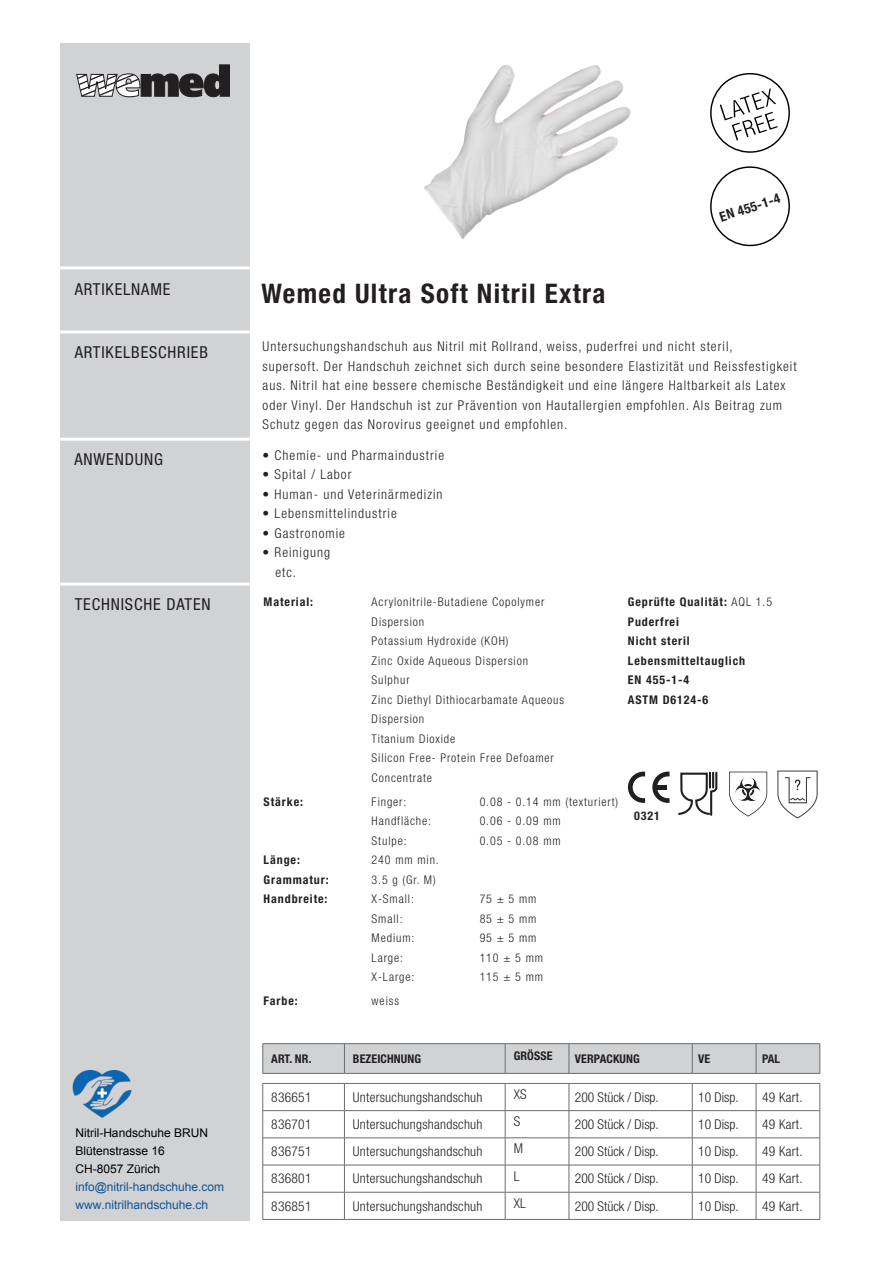
<style>
.page{position:relative;width:893px;height:1263px;background:#fff}
.page>*{position:absolute;margin:0;border:0;box-sizing:border-box;transform-origin:0 0}
.t1{font:700 condensed 27px "Helvetica Neue LT Std";letter-spacing:.05em;color:#231f20}
.t2{font:condensed 16.5px "Helvetica Neue LT Std";letter-spacing:.05em;color:#231f20}
.t3{font:300 condensed 13.5px/19.5px "Helvetica Neue LT Std";letter-spacing:.075em;color:#231f20}
.t4{font:300 condensed 13.5px "Helvetica Neue LT Std";letter-spacing:.02em;color:#231f20}
.t5{font:300 condensed 13.5px "Helvetica Neue LT Std";color:#231f20}
.t6{font:700 condensed 13.5px "Helvetica Neue LT Std";color:#231f20}
.t7{font:300 condensed 12px "Helvetica Neue LT Std";letter-spacing:.075em;color:#231f20}
.t8{font:700 condensed 12px "Helvetica Neue LT Std";letter-spacing:.075em;color:#231f20}
.t9{font:12px/18px "Arial";color:#000}
.t10{font:12px/18px "Arial";color:#105494}
.t11{font:700 condensed 12px "Helvetica Neue LT Std";letter-spacing:.01em;color:#231f20}
.s1{font-weight:300}
</style>
<div class="page">
<div style="left:60px;top:43px;width:190px;height:1177px;background:#d1d2d4"></div>
<hr style="left:50px;top:266px;width:212px;height:3px;background:#fff">
<hr style="left:50px;top:330px;width:213px;height:3px;background:#fff">
<hr style="left:50px;top:438px;width:213px;height:3px;background:#fff">
<hr style="left:51px;top:583px;width:212px;height:3px;background:#fff">
<svg style="left:678px;top:772px;width:39px;height:44px"></svg>
<svg style="left:729px;top:772px;width:38px;height:44px"></svg>
<div style="left:742px;top:777px;width:12px;height:11px;border:1px solid #fff;border-radius:50%"></div>
<div style="left:735px;top:788px;width:12px;height:12px;border:1px solid #fff;border-radius:50%"></div>
<div style="left:749px;top:788px;width:12px;height:12px;border:1px solid #fff;border-radius:50%"></div>
<svg style="left:628px;top:772px;width:42px;height:31px"></svg>
<div style="left:656px;top:785px;width:10px;height:5px;background:#231f20"></div>
<hr style="left:569px;top:1043px;width:123px;height:1px;background:#6c6d70">
<hr style="left:692px;top:1043px;width:64px;height:1px;background:#6c6d70">
<hr style="left:505px;top:1043px;width:64px;height:1px;background:#6c6d70">
<hr style="left:263px;top:1219px;width:81px;height:1px;background:#6c6d70">
<hr style="left:344px;top:1219px;width:161px;height:1px;background:#6c6d70">
<hr style="left:505px;top:1219px;width:64px;height:1px;background:#6c6d70">
<hr style="left:569px;top:1219px;width:123px;height:1px;background:#6c6d70">
<hr style="left:692px;top:1219px;width:64px;height:1px;background:#6c6d70">
<hr style="left:756px;top:1219px;width:64px;height:1px;background:#6c6d70">
<hr style="left:756px;top:1043px;width:64px;height:1px;background:#6c6d70">
<hr style="left:263px;top:1043px;width:81px;height:1px;background:#6c6d70">
<hr style="left:344px;top:1043px;width:161px;height:1px;background:#6c6d70">
<svg style="left:262px;top:1044px;width:559px;height:175px"></svg>
<hr style="left:263px;top:1073px;width:81px;height:1px;background:#6c6d70">
<hr style="left:344px;top:1073px;width:161px;height:1px;background:#6c6d70">
<svg style="left:76px;top:64px;width:154px;height:33px"></svg>
<img style="left:777px;top:770px;width:41px;height:48px">
<img style="left:424px;top:65px;width:207px;height:175px">
<svg style="left:710px;top:73px;width:80px;height:174px"></svg>
<img style="left:72px;top:1070px;width:60px;height:48px">
<p class="t2" style="left:75px;top:279px;width:97px">ARTIKELNAME</p>
<p class="t2" style="left:75px;top:343px;width:135px">ARTIKELBESCHRIEB</p>
<p class="t2" style="left:74px;top:450px;width:90px">ANWENDUNG</p>
<p class="t2" style="left:75px;top:595px;width:137px">TECHNISCHE DATEN</p>
<p class="t9" style="left:75px;top:1123px;width:134px">Nitril-Handschuhe BRUN<br>Blütenstrasse 16<br>CH-8057 Zürich</p>
<p class="t10" style="left:75px;top:1177px;width:150px">info@nitril-handschuhe.com www.nitrilhandschuhe.ch</p>
<p class="t6" style="left:718px;top:209px;width:64px;rotate:-18deg">EN 455-1-4</p>
<p class="t1" style="left:261px;top:277px;width:346px">Wemed Ultra Soft Nitril Extra</p>
<p class="t3" style="left:263px;top:337px;width:472px">Untersuchungshandschuh aus Nitril mit Rollrand, weiss, puderfrei und nicht steril,</p>
<p class="t3" style="left:263px;top:356px;width:536px">supersoft. Der Handschuh zeichnet sich durch seine besondere Elastizität und Reissfestigkeit aus. Nitril hat eine bessere chemische Beständigkeit und eine längere Haltbarkeit als Latex</p>
<p class="t3" style="left:263px;top:395px;width:521px">oder Vinyl. Der Handschuh ist zur Prävention von Hautallergien empfohlen. Als Beitrag zum<br>Schutz gegen das Norovirus geeignet und empfohlen.</p>
<p class="t3" style="left:263px;top:445px;width:183px">• Chemie- und Pharmaindustrie</p>
<p class="t3" style="left:263px;top:465px;width:90px">• Spital / Labor</p>
<p class="t3" style="left:263px;top:484px;width:182px">• Human- und Veterinärmedizin</p>
<p class="t3" style="left:263px;top:504px;width:136px">• Lebensmittelindustrie</p>
<p class="t3" style="left:263px;top:523px;width:84px">• Gastronomie</p>
<p class="t3" style="left:263px;top:543px;width:69px">• Reinigung</p>
<p class="t3" style="left:275px;top:562px;width:22px">etc.</p>
<p class="t8" style="left:264px;top:595px;width:51px">Material:</p>
<p class="t7" style="left:372px;top:595px;width:174px">Acrylonitrile-Butadiene Copolymer</p>
<p class="t7" style="left:372px;top:615px;width:54px">Dispersion</p>
<p class="t7" style="left:372px;top:634px;width:138px">Potassium Hydroxide (KOH)</p>
<p class="t7" style="left:372px;top:654px;width:158px">Zinc Oxide Aqueous Dispersion</p>
<p class="t7" style="left:372px;top:673px;width:40px">Sulphur</p>
<p class="t7" style="left:372px;top:693px;width:194px">Zinc Diethyl Dithiocarbamate Aqueous</p>
<p class="t7" style="left:372px;top:712px;width:54px">Dispersion</p>
<p class="t7" style="left:372px;top:732px;width:85px">Titanium Dioxide</p>
<p class="t7" style="left:372px;top:751px;width:184px">Silicon Free- Protein Free Defoamer</p>
<p class="t7" style="left:372px;top:771px;width:62px">Concentrate</p>
<p class="t8" style="left:264px;top:794px;width:41px">Stärke:</p>
<p class="t7" style="left:372px;top:795px;width:36px">Finger:</p>
<p class="t7" style="left:480px;top:795px;width:140px">0.08 - 0.14 mm (texturiert)</p>
<p class="t7" style="left:372px;top:814px;width:61px">Handfläche:</p>
<p class="t7" style="left:480px;top:814px;width:83px">0.06 - 0.09 mm</p>
<p class="t7" style="left:372px;top:834px;width:36px">Stulpe:</p>
<p class="t7" style="left:480px;top:834px;width:83px">0.05 - 0.08 mm</p>
<p class="t8" style="left:264px;top:853px;width:38px">Länge:</p>
<p class="t7" style="left:372px;top:853px;width:69px">240 mm min.</p>
<p class="t8" style="left:264px;top:872px;width:66px">Grammatur:</p>
<p class="t7" style="left:372px;top:873px;width:66px">3.5 g (Gr. M)</p>
<p class="t8" style="left:264px;top:892px;width:65px">Handbreite:</p>
<p class="t7" style="left:372px;top:892px;width:44px">X-Small:</p>
<p class="t7" style="left:480px;top:892px;width:58px">75 ± 5 mm</p>
<p class="t7" style="left:372px;top:912px;width:32px">Small:</p>
<p class="t7" style="left:480px;top:912px;width:58px">85 ± 5 mm</p>
<p class="t7" style="left:372px;top:931px;width:44px">Medium:</p>
<p class="t7" style="left:480px;top:931px;width:58px">95 ± 5 mm</p>
<p class="t7" style="left:372px;top:951px;width:33px">Large:</p>
<p class="t7" style="left:480px;top:951px;width:65px">110 ± 5 mm</p>
<p class="t7" style="left:372px;top:970px;width:44px">X-Large:</p>
<p class="t7" style="left:480px;top:970px;width:65px">115 ± 5 mm</p>
<p class="t8" style="left:264px;top:994px;width:36px">Farbe:</p>
<p class="t7" style="left:372px;top:994px;width:29px">weiss</p>
<p class="t8" style="left:628px;top:595px;width:146px">Geprüfte Qualität: <span class="s1">AQL 1.5</span></p>
<p class="t8" style="left:628px;top:614px;width:52px">Puderfrei</p>
<p class="t8" style="left:628px;top:634px;width:63px">Nicht steril</p>
<p class="t8" style="left:628px;top:653px;width:119px">Lebensmitteltauglich</p>
<p class="t8" style="left:628px;top:673px;width:63px">EN 455-1-4</p>
<p class="t8" style="left:628px;top:692px;width:82px">ASTM D6124-6</p>
<p class="t8" style="left:634px;top:808px;width:27px">0321</p>
<p class="t8" style="left:271px;top:1051px;width:42px">ART. NR.</p>
<p class="t11" style="left:353px;top:1051px;width:70px">BEZEICHNUNG</p>
<p class="t8" style="left:514px;top:1048px;width:40px">GRÖSSE</p>
<p class="t11" style="left:575px;top:1051px;width:66px">VERPACKUNG</p>
<p class="t8" style="left:698px;top:1051px;width:14px">VE</p>
<p class="t8" style="left:762px;top:1051px;width:20px">PAL</p>
<p class="t3" style="left:271px;top:1087px;width:42px">836651</p>
<p class="t4" style="left:353px;top:1089px;width:131px">Untersuchungshandschuh</p>
<p class="t3" style="left:514px;top:1084px;width:14px">XS</p>
<p class="t5" style="left:575px;top:1089px;width:85px">200 Stück / Disp.</p>
<p class="t3" style="left:698px;top:1087px;width:42px">10 Disp.</p>
<p class="t3" style="left:762px;top:1087px;width:42px">49 Kart.</p>
<p class="t3" style="left:271px;top:1114px;width:42px">836701</p>
<p class="t4" style="left:353px;top:1116px;width:131px">Untersuchungshandschuh</p>
<p class="t3" style="left:514px;top:1111px;width:8px">S</p>
<p class="t5" style="left:575px;top:1116px;width:85px">200 Stück / Disp.</p>
<p class="t3" style="left:698px;top:1114px;width:42px">10 Disp.</p>
<p class="t3" style="left:762px;top:1114px;width:42px">49 Kart.</p>
<p class="t3" style="left:271px;top:1141px;width:42px">836751</p>
<p class="t4" style="left:353px;top:1144px;width:131px">Untersuchungshandschuh</p>
<p class="t3" style="left:514px;top:1139px;width:11px">M</p>
<p class="t5" style="left:575px;top:1144px;width:85px">200 Stück / Disp.</p>
<p class="t3" style="left:698px;top:1141px;width:42px">10 Disp.</p>
<p class="t3" style="left:762px;top:1141px;width:42px">49 Kart.</p>
<p class="t3" style="left:271px;top:1169px;width:42px">836801</p>
<p class="t4" style="left:353px;top:1171px;width:131px">Untersuchungshandschuh</p>
<p class="t3" style="left:514px;top:1166px;width:7px">L</p>
<p class="t5" style="left:575px;top:1171px;width:85px">200 Stück / Disp.</p>
<p class="t3" style="left:698px;top:1169px;width:42px">10 Disp.</p>
<p class="t3" style="left:762px;top:1169px;width:42px">49 Kart.</p>
<p class="t3" style="left:271px;top:1196px;width:42px">836851</p>
<p class="t4" style="left:353px;top:1198px;width:131px">Untersuchungshandschuh</p>
<p class="t3" style="left:514px;top:1193px;width:14px">XL</p>
<p class="t5" style="left:575px;top:1198px;width:85px">200 Stück / Disp.</p>
<p class="t3" style="left:698px;top:1196px;width:42px">10 Disp.</p>
<p class="t3" style="left:762px;top:1196px;width:42px">49 Kart.</p>
</div>
